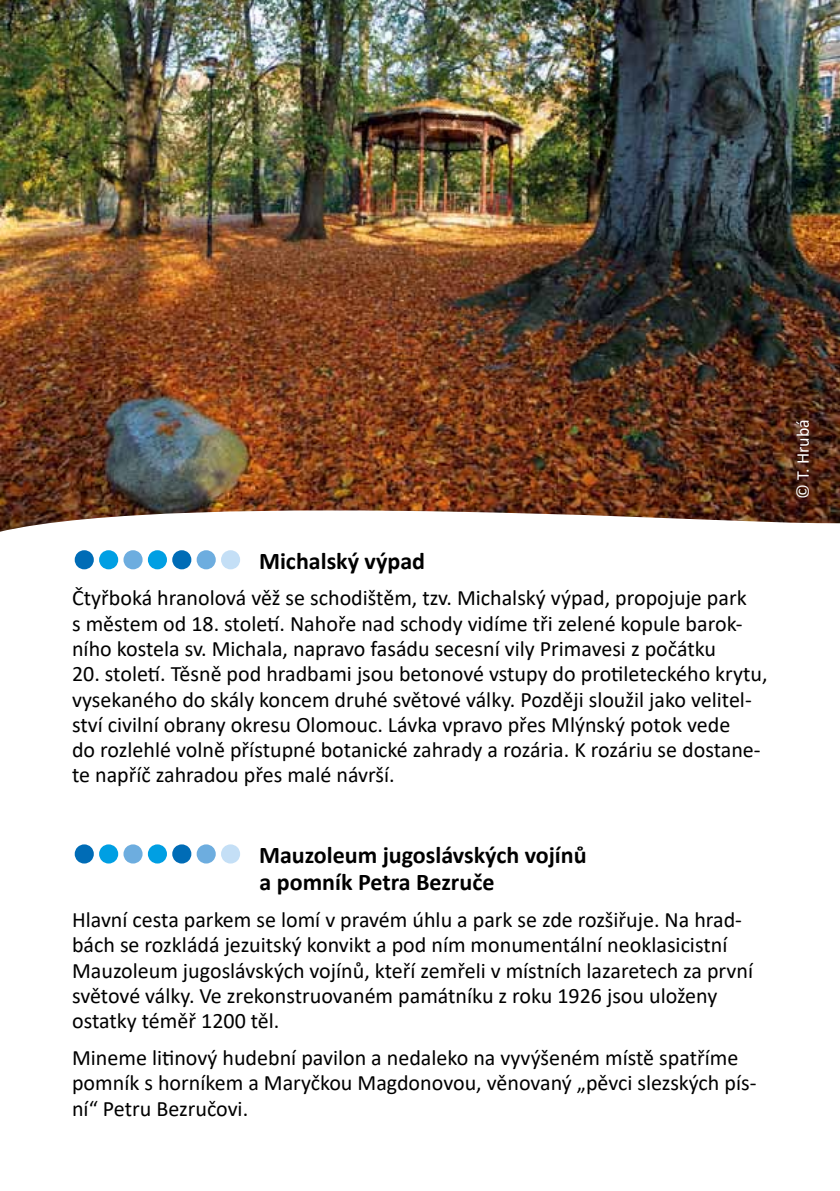
<style>
.page{position:relative;width:840px;height:1191px;background:#fff}
.page>*{position:absolute;margin:0;border:0;box-sizing:border-box;transform-origin:0 0}
.t1{font:800 60px "Gill Sans";color:#006cb6}
.t2{font:700 24px/27.6px "Calibri";color:#000}
.t3{font:22px/25.2px "Calibri";color:#000}
.t4{font:18px "Calibri";color:#fff}
.s1{color:#009fe3}
.s2{color:#6daddf}
.s3{color:#c4dff6}
</style>
<div class="page">
<img style="left:0;top:0;width:839px;height:487px">
<img style="left:0;top:0;width:154px;height:192px">
<img style="left:0;top:487px;width:839px;height:45px">
<h1 class="t1" style="left:72px;top:509px;width:172px">.<span class="s1">.</span><span class="s2">.</span><span class="s1">.</span>.<span class="s2">.</span><span class="s3">.</span></h1>
<p class="t2" style="left:259px;top:546px;width:167px">Michalský výpad</p>
<p class="t3" style="left:72px;top:585px;width:675px">Čtyřboká hranolová věž se schodištěm, tzv. Michalský výpad, propojuje park s městem od 18. století. Nahoře nad schody vidíme tři zelené kopule barok&shy;ního kostela sv. Michala, napravo fasádu secesní vily Primavesi z počátku</p>
<p class="t3" style="left:72px;top:660px;width:696px">20. století. Těsně pod hradbami jsou betonové vstupy do protileteckého krytu, vysekaného do skály koncem druhé světové války. Později sloužil jako velitel&shy;ství civilní obrany okresu Olomouc. Lávka vpravo přes Mlýnský potok vede<br>do rozlehlé volně přístupné botanické zahrady a rozária. K rozáriu se dostane&shy;te napříč zahradou přes malé návrší.</p>
<h1 class="t1" style="left:72px;top:803px;width:172px">.<span class="s1">.</span><span class="s2">.</span><span class="s1">.</span>.<span class="s2">.</span><span class="s3">.</span></h1>
<p class="t2" style="left:259px;top:840px;width:329px">Mauzoleum jugoslávských vojínů a pomník Petra Bezruče</p>
<p class="t3" style="left:72px;top:906px;width:682px">Hlavní cesta parkem se lomí v pravém úhlu a park se zde rozšiřuje. Na hrad&shy;bách se rozkládá jezuitský konvikt a pod ním monumentální neoklasicistní Mauzoleum jugoslávských vojínů, kteří zemřeli v místních lazaretech za první světové války. Ve zrekonstruovaném památníku z roku 1926 jsou uloženy ostatky téměř 1200 těl.</p>
<p class="t3" style="left:72px;top:1044px;width:685px">Mineme litinový hudební pavilon a nedaleko na vyvýšeném místě spatříme pomník s horníkem a Maryčkou Magdonovou, věnovaný „pěvci slezských pís&shy;ní“ Petru Bezručovi.</p>
<p class="t4" style="left:789px;top:499px;width:81px;rotate:-90deg">© T. Hrubá</p>
</div>
